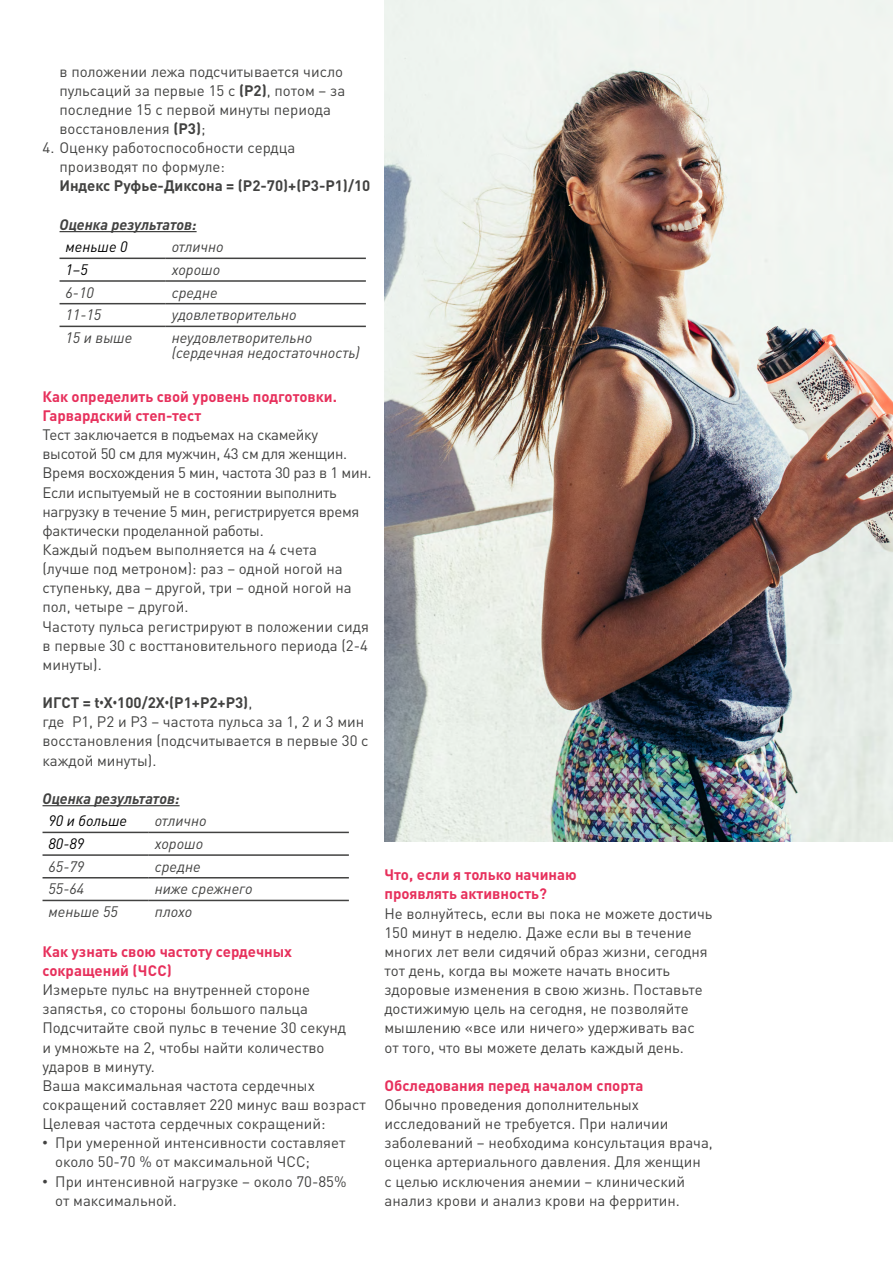
<style>
.page{position:relative;width:893px;height:1263px;background:#fff}
.page>*{position:absolute;margin:0;border:0;box-sizing:border-box;transform-origin:0 0}
.t1{font:15px/19.2px "DIN Pro";color:#424241}
.t2{font:15px/19.2px "DIN Pro";letter-spacing:-.02em;color:#424241}
.t3{font:700 15px/19.2px "DIN Pro";color:#e7305c}
.t4{font:italic 15px/15px "DIN Pro";color:#424241}
.t5{font:700 15px "DIN Pro";color:#424241}
.t6{font:italic 700 15px "DIN Pro";color:#424241}
.t7{font:italic 15px "DIN Pro";color:#000}
.s1{font-weight:700}
.s2{font-family:"Arial Narrow"}
.s3{font-family:"Arial"}
</style>
<div class="page">
<hr style="left:60px;top:231px;width:137px;height:1px;background:#424241">
<hr style="left:43px;top:805px;width:137px;height:1px;background:#424241">
<hr style="left:60px;top:258px;width:106px;height:1px;background:#424241">
<hr style="left:166px;top:258px;width:200px;height:1px;background:#424241">
<hr style="left:60px;top:280px;width:106px;height:2px;background:#424241">
<hr style="left:166px;top:280px;width:200px;height:2px;background:#424241">
<hr style="left:60px;top:303px;width:106px;height:1px;background:#424241">
<hr style="left:166px;top:303px;width:200px;height:1px;background:#424241">
<hr style="left:60px;top:326px;width:106px;height:1px;background:#424241">
<hr style="left:166px;top:326px;width:200px;height:1px;background:#424241">
<hr style="left:43px;top:832px;width:106px;height:1px;background:#424241">
<hr style="left:149px;top:832px;width:200px;height:1px;background:#424241">
<hr style="left:43px;top:854px;width:106px;height:2px;background:#424241">
<hr style="left:149px;top:854px;width:200px;height:2px;background:#424241">
<hr style="left:43px;top:877px;width:106px;height:1px;background:#424241">
<hr style="left:149px;top:877px;width:200px;height:1px;background:#424241">
<hr style="left:43px;top:900px;width:106px;height:1px;background:#424241">
<hr style="left:149px;top:900px;width:200px;height:1px;background:#424241">
<img style="left:384px;top:0;width:509px;height:842px">
<p class="t1" style="left:60px;top:60px;width:287px">в положении лежа подсчитывается число пульсаций за первые 15 с <span class="s1">(Р2)</span>, потом – за последние 15 с первой минуты периода восстановления <span class="s1">(Р3)</span>;</p>
<p class="t1" style="left:60px;top:137px;width:237px;text-indent:-17px">4. Оценку работоспособности сердца производят по формуле:</p>
<p class="t5" style="left:60px;top:173px;width:312px">Индекс Руфье-Диксона = (Р2-70)+(Р3-Р1)/10</p>
<p class="t6" style="left:60px;top:212px;width:139px">Оценка результатов:</p>
<p class="t7" style="left:66px;top:235px;width:64px">меньше 0</p>
<p class="t4" style="left:172px;top:238px;width:53px">отлично</p>
<p class="t7" style="left:66px;top:258px;width:24px">1–5</p>
<p class="t4" style="left:172px;top:261px;width:50px">хорошо</p>
<p class="t4" style="left:66px;top:283px;width:30px">6-10</p>
<p class="t4" style="left:172px;top:283px;width:47px">средне</p>
<p class="t4" style="left:66px;top:306px;width:37px">11-15</p>
<p class="t4" style="left:172px;top:306px;width:126px">удовлетворительно</p>
<p class="t4" style="left:66px;top:329px;width:68px">15 и выше</p>
<p class="t4" style="left:172px;top:329px;width:189px">неудовлетворительно (сердечная недостаточность)</p>
<p class="t3" style="left:43px;top:385px;width:296px">Как определить свой уровень подготовки.<br>Гарвардский степ-тест</p>
<p class="t2" style="left:43px;top:424px;width:331px">Тест заключается в подъемах на скамейку высотой 50 см для мужчин, 43 см для женщин.<br>Время восхождения 5 мин, частота 30 раз в 1 мин.<br>Если испытуемый не в состоянии выполнить нагрузку в течение 5 мин, регистрируется время фактически проделанной работы.<br>Каждый подъем выполняется на 4 счета<br>(лучше под метроном): раз – одной ногой на ступеньку, два – другой, три – одной ногой на пол, четыре – другой.<br>Частоту пульса регистрируют в положении сидя в первые 30 с восттановительного периода (2-4 минуты).</p>
<p class="t1" style="left:43px;top:692px;width:328px"><span class="s1">ИГСТ = t</span><span class="s2">•</span><span class="s1">Х</span><span class="s2">•</span><span class="s1">100/2Х</span><span class="s2">•</span><span class="s1">(Р1+Р2+Р3)</span>,<br>где P1, P2 и P3 – частота пульса за 1, 2 и 3 мин восстановления (подсчитывается в первые 30 с каждой минуты).</p>
<p class="t6" style="left:43px;top:786px;width:139px">Оценка результатов:</p>
<p class="t7" style="left:49px;top:809px;width:80px">90 и больше</p>
<p class="t4" style="left:155px;top:812px;width:53px">отлично</p>
<p class="t7" style="left:49px;top:832px;width:37px">80-89</p>
<p class="t4" style="left:155px;top:835px;width:50px">хорошо</p>
<p class="t4" style="left:49px;top:857px;width:37px">65-79</p>
<p class="t4" style="left:155px;top:857px;width:47px">средне</p>
<p class="t4" style="left:49px;top:880px;width:37px">55-64</p>
<p class="t4" style="left:155px;top:880px;width:99px">ниже срежнего</p>
<p class="t4" style="left:49px;top:903px;width:71px">меньше 55</p>
<p class="t4" style="left:155px;top:903px;width:39px">плохо</p>
<p class="t3" style="left:43px;top:940px;width:251px">Как узнать свою частоту сердечных сокращений (ЧСС)</p>
<p class="t1" style="left:43px;top:978px;width:325px">Измерьте пульс на внутренней стороне запястья, со стороны большого пальца Подсчитайте свой пульс в течение 30 секунд<br>и умножьте на 2, чтобы найти количество ударов в минуту.<br>Ваша максимальная частота сердечных сокращений составляет 220 минус ваш возраст Целевая частота сердечных сокращений:</p>
<p class="t1" style="left:55px;top:1132px;width:292px;text-indent:-13px"><span class="s3">•</span> При умеренной интенсивности составляет около 50-70 % от максимальной ЧСС;</p>
<p class="t1" style="left:55px;top:1170px;width:293px;text-indent:-13px"><span class="s3">•</span> При интенсивной нагрузке – около 70-85% от максимальной.</p>
<p class="t3" style="left:384px;top:863px;width:194px">Что, если я только начинаю проявлять активность?</p>
<p class="t1" style="left:384px;top:902px;width:330px">Не волнуйтесь, если вы пока не можете достичь 150 минут в неделю. Даже если вы в течение многих лет вели сидячий образ жизни, сегодня тот день, когда вы можете начать вносить здоровые изменения в свою жизнь. Поставьте достижимую цель на сегодня, не позволяйте мышлению «все или ничего» удерживать вас от того, что вы можете делать каждый день.</p>
<p class="t3" style="left:384px;top:1074px;width:260px">Обследования перед началом спорта</p>
<p class="t1" style="left:384px;top:1093px;width:330px">Обычно проведения дополнительных исследований не требуется. При наличии заболеваний – необходима консультация врача, оценка артериального давления. Для женщин<br>с целью исключения анемии – клинический анализ крови и анализ крови на ферритин.</p>
</div>
